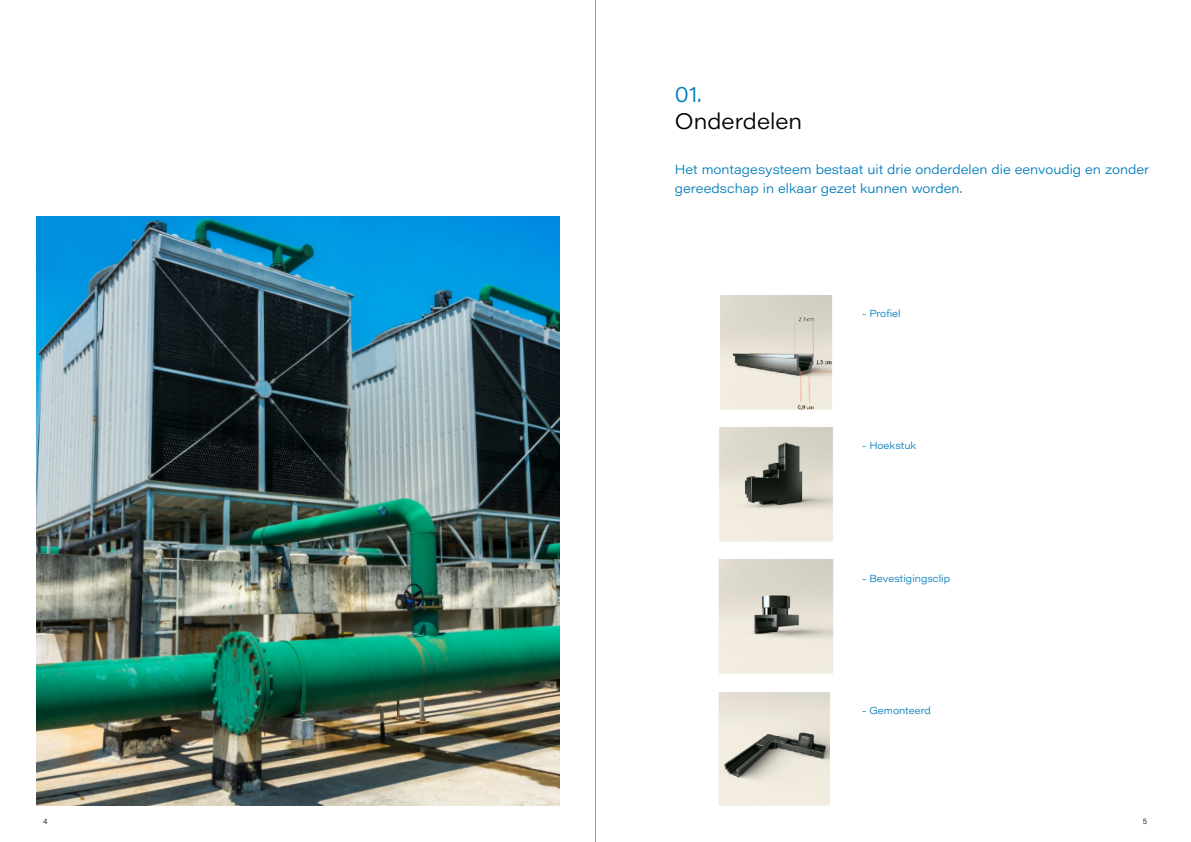
<style>
.page{position:relative;width:1191px;height:842px;background:#fff}
.page>*{position:absolute;margin:0;border:0;box-sizing:border-box;transform-origin:0 0}
.t1{font:300 22px "Acumin Pro Wide";color:#000}
.t2{font:300 22px "Acumin Pro Wide";color:#027dbb}
.t3{font:300 13px/19px "Acumin Pro Wide";color:#027dbb}
.t4{font:300 10px "Acumin Pro Wide";color:#027dbb}
.t5{font:300 8px "Acumin Pro";color:#000}
</style>
<div class="page">
<img style="left:720px;top:295px;width:113px;height:114px">
<img style="left:719px;top:692px;width:110px;height:114px">
<img style="left:719px;top:428px;width:114px;height:114px">
<img style="left:719px;top:560px;width:114px;height:114px">
<hr style="left:595px;top:0;width:1px;height:842px;background:#9a9998">
<img style="left:36px;top:217px;width:523px;height:589px">
<h1 class="t2" style="left:675px;top:79px;width:28px">01.</h1>
<h1 class="t1" style="left:675px;top:105px;width:129px">Onderdelen</h1>
<p class="t3" style="left:675px;top:159px;width:476px">Het montagesysteem bestaat uit drie onderdelen die eenvoudig en zonder gereedschap in elkaar gezet kunnen worden.</p>
<p class="t4" style="left:862px;top:307px;width:40px">- Profiel</p>
<p class="t4" style="left:862px;top:439px;width:56px">- Hoekstuk</p>
<p class="t4" style="left:862px;top:571px;width:90px">- Bevestigingsclip</p>
<p class="t4" style="left:862px;top:703px;width:70px">- Gemonteerd</p>
<p class="t5" style="left:43px;top:816px;width:6px">4</p>
<p class="t5" style="left:1142px;top:816px;width:6px">5</p>
</div>
